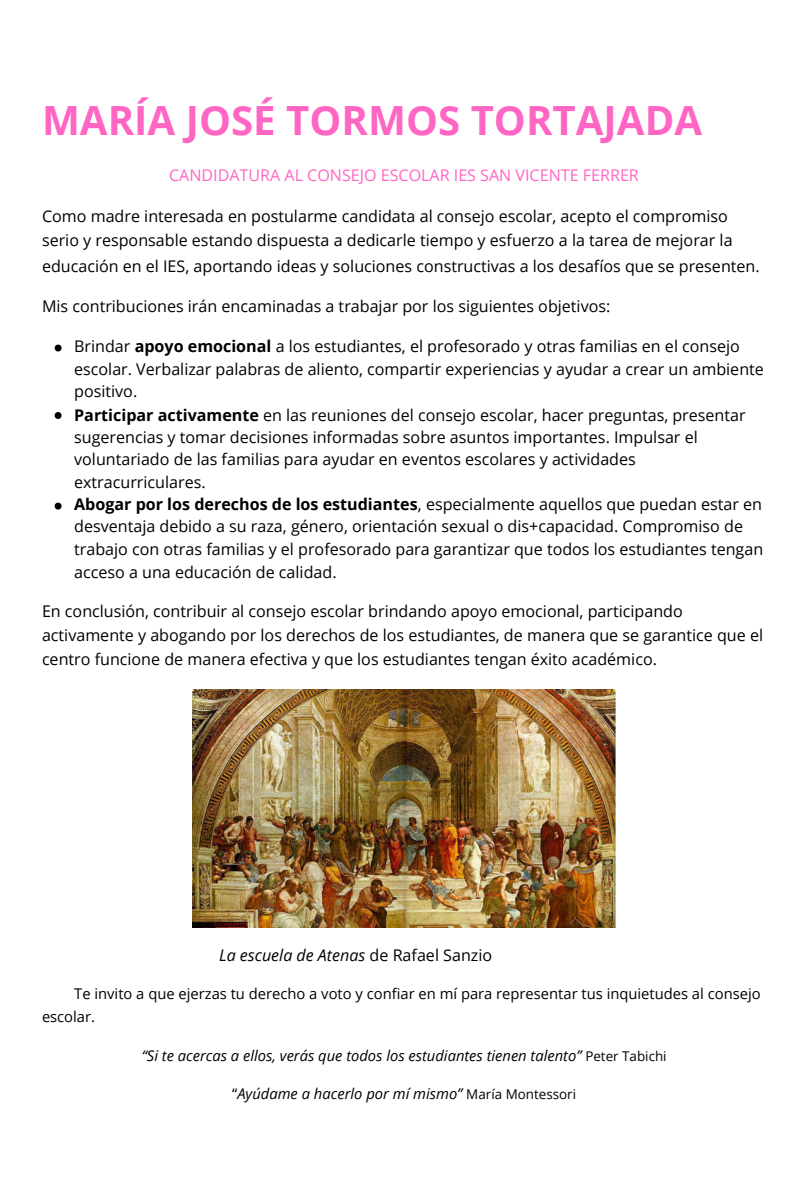
<style>
.page{position:relative;width:810px;height:1181px;background:#fff}
.page>*{position:absolute;margin:0;border:0;box-sizing:border-box;transform-origin:0 0}
.t1{font:700 40.2px "Open Sans";color:#ff66c4}
.t2{font:16.05px/22.5px "Open Sans";color:#000}
.t3{font:16.05px "Open Sans";color:#ff66c4}
.t4{font:italic 16.05px "Open Sans";color:#000}
.t5{font:italic 14.7px "Open Sans";color:#000}
.t6{font:14.7px/22.2px "Open Sans";color:#000}
.s1{font-weight:700}
.s2{font-style:normal}
.s3{font-style:normal;font-size:13.35px}
</style>
<div class="page">
<svg style="left:55px;top:344px;width:7px;height:7px"></svg>
<svg style="left:55px;top:412px;width:7px;height:7px"></svg>
<svg style="left:55px;top:502px;width:7px;height:7px"></svg>
<img style="left:193px;top:689px;width:423px;height:238px">
<p class="t1" style="left:42px;top:92px;width:662px">MARÍA JOSÉ TORMOS TORTAJADA</p>
<p class="t3" style="left:169px;top:164px;width:471px">CANDIDATURA AL CONSEJO ESCOLAR IES SAN VICENTE FERRER</p>
<p class="t2" style="left:42px;top:204px;width:719px;line-height:24.6px">Como madre interesada en postularme candidata al consejo escolar, acepto el compromiso serio y responsable estando dispuesta a dedicarle tiempo y esfuerzo a la tarea de mejorar la educación en el IES, aportando ideas y soluciones constructivas a los desafíos que se presenten.</p>
<p class="t2" style="left:42px;top:294px;width:570px">Mis contribuciones irán encaminadas a trabajar por los siguientes objetivos:</p>
<p class="t2" style="left:74px;top:334px;width:691px">Brindar <span class="s1">apoyo emocional</span> a los estudiantes, el profesorado y otras familias en el consejo escolar. Verbalizar palabras de aliento, compartir experiencias y ayudar a crear un ambiente positivo.</p>
<p class="t2" style="left:74px;top:403px;width:673px"><span class="s1">Participar activamente</span> en las reuniones del consejo escolar, hacer preguntas, presentar sugerencias y tomar decisiones informadas sobre asuntos importantes. Impulsar el voluntariado de las familias para ayudar en eventos escolares y actividades extracurriculares.</p>
<p class="t2" style="left:74px;top:492px;width:691px"><span class="s1">Abogar por los derechos de los estudiantes</span>, especialmente aquellos que puedan estar en desventaja debido a su raza, género, orientación sexual o dis+capacidad. Compromiso de trabajo con otras familias y el profesorado para garantizar que todos los estudiantes tengan acceso a una educación de calidad.</p>
<p class="t2" style="left:42px;top:598px;width:723px;line-height:24.2px">En conclusión, contribuir al consejo escolar brindando apoyo emocional, participando activamente y abogando por los derechos de los estudiantes, de manera que se garantice que el centro funcione de manera efectiva y que los estudiantes tengan éxito académico.</p>
<p class="t4" style="left:219px;top:944px;width:275px">La escuela de Atenas <span class="s2">de Rafael Sanzio</span></p>
<p class="t6" style="left:42px;top:982px;width:720px;text-indent:32px">Te invito a que ejerzas tu derecho a voto y confiar en mí para representar tus inquietudes al consejo escolar.</p>
<p class="t5" style="left:142px;top:1045px;width:526px">“Si te acercas a ellos, verás que todos los estudiantes tienen talento” <span class="s3">Peter Tabichi</span></p>
<p class="t5" style="left:232px;top:1083px;width:345px"><span class="s2">“</span>Ayúdame a hacerlo por mí mismo” <span class="s3">María Montessori</span></p>
</div>
